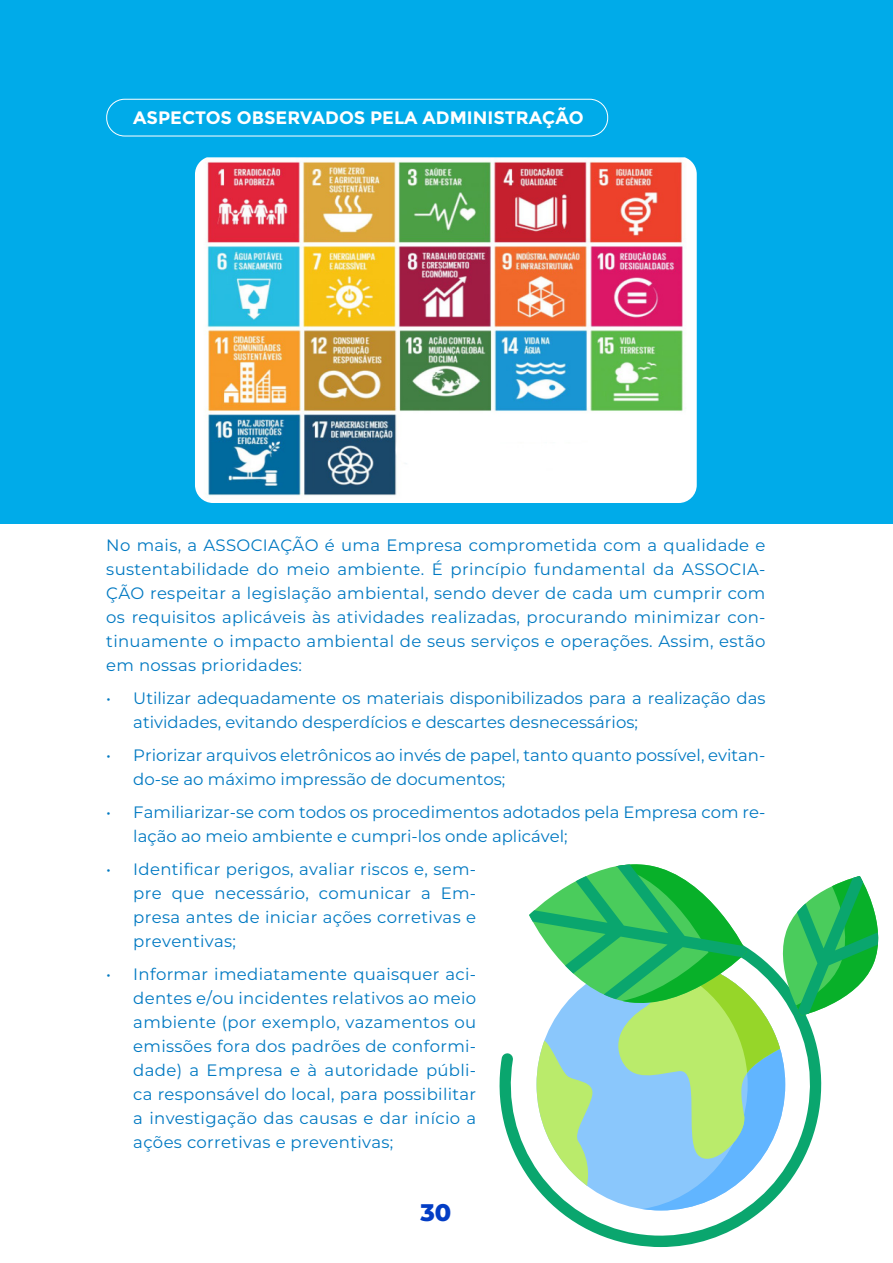
<style>
.page{position:relative;width:893px;height:1263px;background:#fff}
.page>*{position:absolute;margin:0;border:0;box-sizing:border-box;transform-origin:0 0}
.t1{font:100 24px "Montserrat";color:#033dc5}
.subtitulo{font:700 18px "Montserrat";color:#fff}
.texto{font:100 16.5px/24px "Montserrat";color:#0079c2;text-align:justify}
</style>
<div class="page">
<div style="left:0;top:0;width:893px;height:523px;background:#00abe9"></div>
<img style="left:195px;top:157px;width:502px;height:346px">
<div style="left:106px;top:99px;width:502px;height:37px;border:1px solid #fff;border-radius:18px"></div>
<svg style="left:499px;top:1053px;width:264px;height:194px"></svg>
<svg style="left:529px;top:864px;width:350px;height:346px"></svg>
<p class="subtitulo" style="left:133px;top:107px;width:452px">ASPECTOS OBSERVADOS PELA ADMINISTRAÇÃO</p>
<p class="texto" style="left:106px;top:533px;width:661px">No mais, a ASSOCIAÇÃO é uma Empresa comprometida com a qualidade e sustentabilidade do meio ambiente. É princípio fundamental da ASSOCIA-ÇÃO respeitar a legislação ambiental, sendo dever de cada um cumprir com os requisitos aplicáveis às atividades realizadas, procurando minimizar con&shy;tinuamente o impacto ambiental de seus serviços e operações. Assim, estão em nossas prioridades:</p>
<p class="texto" style="left:133px;top:686px;width:634px;text-indent:-27px">• Utilizar adequadamente os materiais disponibilizados para a realização das atividades, evitando desperdícios e descartes desnecessários;</p>
<p class="texto" style="left:133px;top:743px;width:634px;text-indent:-27px">• Priorizar arquivos eletrônicos ao invés de papel, tanto quanto possível, evitan&shy;do-se ao máximo impressão de documentos;</p>
<p class="texto" style="left:133px;top:800px;width:634px;text-indent:-27px">• Familiarizar-se com todos os procedimentos adotados pela Empresa com re&shy;lação ao meio ambiente e cumpri-los onde aplicável;</p>
<p class="texto" style="left:133px;top:857px;width:344px;text-indent:-27px">• Identificar perigos, avaliar riscos e, sem&shy;pre que necessário, comunicar a Em&shy;presa antes de iniciar ações corretivas e preventivas;</p>
<p class="texto" style="left:133px;top:962px;width:344px;text-indent:-27px">• Informar imediatamente quaisquer aci&shy;dentes e/ou incidentes relativos ao meio ambiente (por exemplo, vazamentos ou emissões fora dos padrões de conformi&shy;dade) a Empresa e à autoridade públi&shy;ca responsável do local, para possibilitar a investigação das causas e dar início a ações corretivas e preventivas;</p>
<h1 class="t1" style="left:420px;top:1197px;width:32px">30</h1>
</div>
